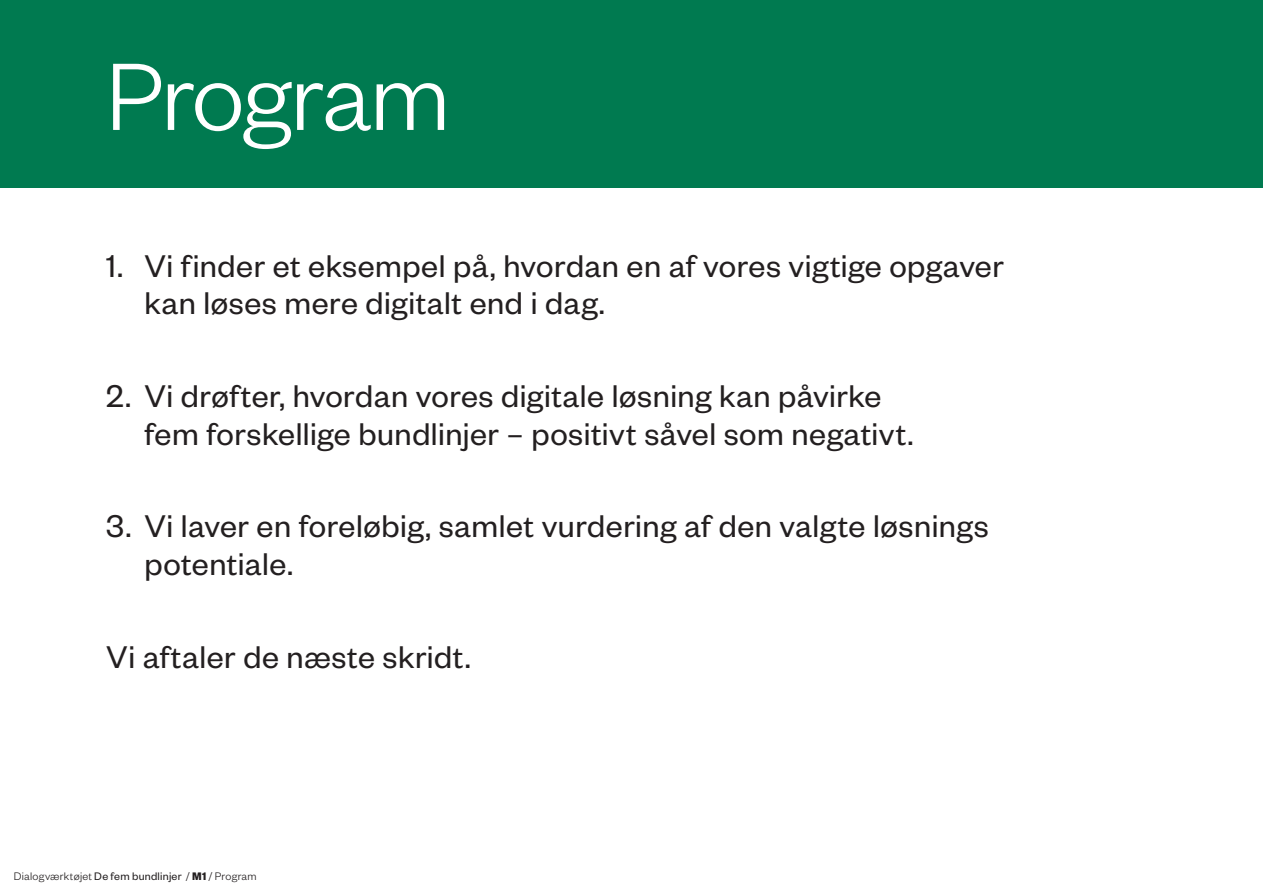
<style>
.page{position:relative;width:1263px;height:893px;background:#fff}
.page>*{position:absolute;margin:0;border:0;box-sizing:border-box;transform-origin:0 0}
.PP-rubrik{font:300 105px "Founders Grotesk";letter-spacing:-.02em;color:#fff}
.PP-brød{font:34.5px/37.5px "Founders Grotesk";letter-spacing:.015em;color:#231f20}
.t1{font:300 12px "Founders Grotesk";letter-spacing:.02em;color:#231f20}
.s1{font-weight:400}
.s2{font-weight:700}
</style>
<div class="page">
<div style="left:0;top:0;width:1263px;height:187px;background:#007a50"></div>
<p class="PP-rubrik" style="left:106px;top:33px;width:345px">Program</p>
<p class="PP-brød" style="left:145px;top:245px;width:861px;text-indent:-38px">1. Vi finder et eksempel på, hvordan en af vores vigtige opgaver kan løses mere digitalt end i dag.</p>
<p class="PP-brød" style="left:145px;top:376px;width:771px;text-indent:-38px">2. Vi drøfter, hvordan vores digitale løsning kan påvirke fem forskellige bundlinjer – positivt såvel som negativt.</p>
<p class="PP-brød" style="left:145px;top:506px;width:846px;text-indent:-38px">3. Vi laver en foreløbig, samlet vurdering af den valgte løsnings potentiale.</p>
<p class="PP-brød" style="left:106px;top:636px;width:366px">Vi aftaler de næste skridt.</p>
<p class="t1" style="left:14px;top:869px;width:244px">Dialogværktøjet <span class="s1">De fem bundlinjer</span> / <span class="s2">M1</span> / Program</p>
</div>
